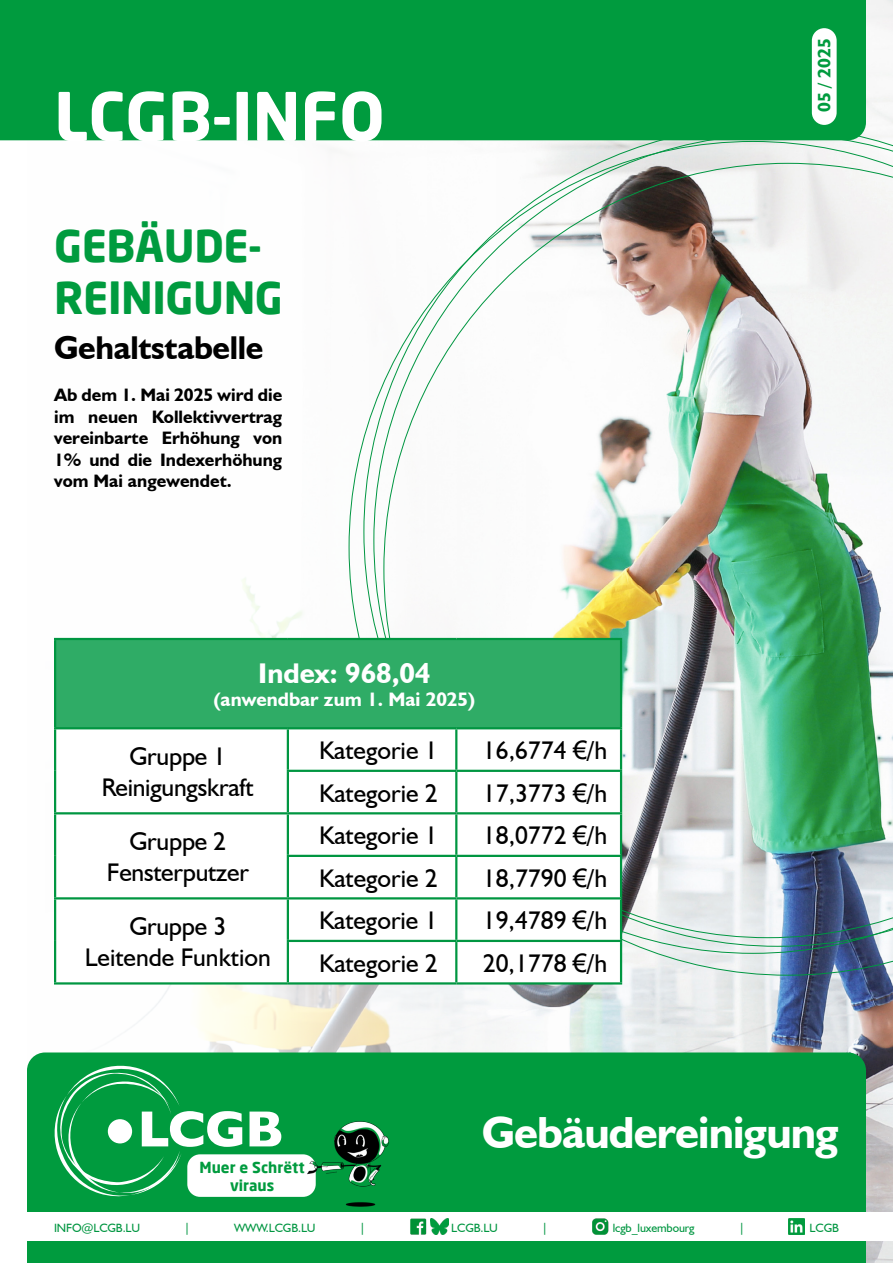
<style>
.page{position:relative;width:893px;height:1263px;background:#fff}
.page>*{position:absolute;margin:0;border:0;box-sizing:border-box;transform-origin:0 0}
.t1{font:700 66px "Neo Sans";color:#fff}
.t2{font:700 45px "Humanist 521 BT";letter-spacing:-.02em;color:#fff}
.t3{font:700 43.5px/52.2px "Neo Sans";letter-spacing:-.01em;color:#009b3e}
.t4{font:700 33px "Humanist 521 BT";letter-spacing:-.01em;color:#000}
.t5{font:700 28.5px "Humanist 521 BT";color:#fff}
.t6{font:25.5px/30.6px "Humanist 521 BT";color:#000;text-align:center}
.t7{font:700 19.5px "Humanist 521 BT";color:#fff}
.t8{font:700 18px/21.6px "Humanist 521 BT";color:#000;text-align:justify}
.t9{font:700 18px "Humanist 521 BT";color:#009b3e}
.t10{font:700 15px/18px "Neo Sans";color:#009b3e;text-align:center}
.t11{font:12px "Humanist 521 BT";letter-spacing:-.01em;color:#009641}
.s1{font-family:"Arial"}
</style>
<div class="page">
<img style="left:0;top:0;width:893px;height:1263px">
<svg style="left:349px;top:141px;width:24px;height:497px"></svg>
<img style="left:373px;top:134px;width:520px;height:813px">
<div style="left:55px;top:639px;width:566px;height:89px;background:#2fac66"></div>
<svg style="left:56px;top:729px;width:564px;height:253px"></svg>
<hr style="left:54px;top:729px;width:2px;height:42px;background:#009641">
<hr style="left:287px;top:729px;width:2px;height:41px;background:#009641">
<hr style="left:455px;top:729px;width:2px;height:41px;background:#009641">
<hr style="left:620px;top:729px;width:2px;height:41px;background:#009641">
<hr style="left:54px;top:771px;width:2px;height:41px;background:#009641">
<hr style="left:287px;top:770px;width:169px;height:2px;background:#009641">
<hr style="left:287px;top:772px;width:2px;height:40px;background:#009641">
<hr style="left:456px;top:770px;width:166px;height:2px;background:#009641">
<hr style="left:455px;top:772px;width:2px;height:40px;background:#009641">
<hr style="left:620px;top:772px;width:2px;height:40px;background:#009641">
<hr style="left:54px;top:812px;width:234px;height:2px;background:#009641">
<hr style="left:54px;top:814px;width:2px;height:42px;background:#009641">
<hr style="left:288px;top:812px;width:168px;height:2px;background:#009641">
<hr style="left:287px;top:814px;width:2px;height:41px;background:#009641">
<hr style="left:456px;top:812px;width:166px;height:2px;background:#009641">
<hr style="left:455px;top:814px;width:2px;height:41px;background:#009641">
<hr style="left:620px;top:814px;width:2px;height:41px;background:#009641">
<hr style="left:54px;top:856px;width:2px;height:41px;background:#009641">
<hr style="left:287px;top:855px;width:169px;height:2px;background:#009641">
<hr style="left:287px;top:857px;width:2px;height:40px;background:#009641">
<hr style="left:456px;top:855px;width:166px;height:2px;background:#009641">
<hr style="left:455px;top:857px;width:2px;height:40px;background:#009641">
<hr style="left:620px;top:857px;width:2px;height:40px;background:#009641">
<hr style="left:54px;top:897px;width:234px;height:2px;background:#009641">
<hr style="left:54px;top:899px;width:2px;height:42px;background:#009641">
<hr style="left:288px;top:897px;width:168px;height:2px;background:#009641">
<hr style="left:287px;top:899px;width:2px;height:41px;background:#009641">
<hr style="left:456px;top:897px;width:166px;height:2px;background:#009641">
<hr style="left:455px;top:899px;width:2px;height:41px;background:#009641">
<hr style="left:620px;top:899px;width:2px;height:41px;background:#009641">
<hr style="left:54px;top:941px;width:2px;height:41px;background:#009641">
<hr style="left:287px;top:940px;width:169px;height:2px;background:#009641">
<hr style="left:287px;top:942px;width:2px;height:40px;background:#009641">
<hr style="left:456px;top:940px;width:166px;height:2px;background:#009641">
<hr style="left:455px;top:942px;width:2px;height:40px;background:#009641">
<hr style="left:620px;top:942px;width:2px;height:40px;background:#009641">
<hr style="left:54px;top:982px;width:234px;height:2px;background:#009641">
<hr style="left:288px;top:982px;width:168px;height:2px;background:#009641">
<hr style="left:456px;top:982px;width:166px;height:2px;background:#009641">
<hr style="left:54px;top:638px;width:234px;height:2px;background:#009641">
<hr style="left:54px;top:640px;width:2px;height:87px;background:#009641">
<hr style="left:288px;top:638px;width:168px;height:2px;background:#009641">
<hr style="left:456px;top:638px;width:166px;height:2px;background:#009641">
<hr style="left:620px;top:640px;width:2px;height:87px;background:#009641">
<hr style="left:54px;top:727px;width:234px;height:2px;background:#009641">
<hr style="left:288px;top:727px;width:168px;height:2px;background:#009641">
<hr style="left:456px;top:727px;width:166px;height:2px;background:#009641">
<div style="left:0;top:0;width:866px;height:140px;background:#009b3e"></div>
<div style="left:812px;top:28px;width:25px;height:97px;background:#fff;border-radius:12px"></div>
<div style="left:27px;top:1052px;width:839px;height:211px;background:#009b3e"></div>
<svg style="left:52px;top:1063px;width:190px;height:134px;background:#2bab5e"></svg>
<svg style="left:250px;top:1111px;width:31px;height:35px"></svg>
<div style="left:187px;top:1154px;width:129px;height:43px;background:#fff;border-radius:13px"></div>
<img style="left:302px;top:1119px;width:96px;height:92px">
<div style="left:0;top:1212px;width:893px;height:29px;background:#fff"></div>
<img style="left:410px;top:1218px;width:17px;height:17px">
<img style="left:431px;top:1219px;width:17px;height:15px">
<img style="left:592px;top:1218px;width:17px;height:17px">
<img style="left:789px;top:1219px;width:15px;height:15px">
<h1 class="t1" style="left:54px;top:74px;width:332px">LCGB-INFO</h1>
<h3 class="t3" style="left:54px;top:218px;width:230px">GEBÄUDE-<br>REINIGUNG</h3>
<p class="t4" style="left:54px;top:327px;width:211px">Gehaltstabelle</p>
<p class="t8" style="left:54px;top:384px;width:230px">Ab dem 1. Mai 2025 wird die im neuen Kollektivvertrag vereinbarte Erhöhung von 1% und die Indexerhöhung vom Mai angewendet.</p>
<p class="t5" style="left:258px;top:655px;width:174px">Index: 968,04</p>
<p class="t7" style="left:214px;top:687px;width:263px">(anwendbar zum 1. Mai 2025)</p>
<p class="t6" style="left:102px;top:741px;width:154px">Gruppe 1<br>Reinigungskraft</p>
<p class="t6" style="left:319px;top:735px;width:120px">Kategorie 1</p>
<p class="t6" style="left:483px;top:735px;width:126px">16,6774 <span class="s1">€</span>/h</p>
<p class="t6" style="left:319px;top:777px;width:120px">Kategorie 2</p>
<p class="t6" style="left:483px;top:777px;width:126px">17,3773 <span class="s1">€</span>/h</p>
<p class="t6" style="left:107px;top:826px;width:144px">Gruppe 2<br>Fensterputzer</p>
<p class="t6" style="left:319px;top:820px;width:120px">Kategorie 1</p>
<p class="t6" style="left:483px;top:820px;width:126px">18,0772 <span class="s1">€</span>/h</p>
<p class="t6" style="left:319px;top:862px;width:120px">Kategorie 2</p>
<p class="t6" style="left:483px;top:862px;width:126px">18,7790 <span class="s1">€</span>/h</p>
<p class="t6" style="left:85px;top:911px;width:188px">Gruppe 3<br>Leitende Funktion</p>
<p class="t6" style="left:319px;top:905px;width:120px">Kategorie 1</p>
<p class="t6" style="left:483px;top:905px;width:126px">19,4789 <span class="s1">€</span>/h</p>
<p class="t6" style="left:319px;top:947px;width:120px">Kategorie 2</p>
<p class="t6" style="left:483px;top:947px;width:126px">20,1778 <span class="s1">€</span>/h</p>
<p class="t9" style="left:813px;top:112px;width:75px;rotate:-90deg">05 / 2025</p>
<p class="t10" style="left:199px;top:1157px;width:107px">Muer e Schrëtt viraus</p>
<h2 class="t2" style="left:482px;top:1104px;width:359px">Gebäudereinigung</h2>
<p class="t11" style="left:54px;top:1220px;width:88px">INFO@LCGB.LU</p>
<p class="t11" style="left:184px;top:1220px;width:7px">|</p>
<p class="t11" style="left:234px;top:1220px;width:83px">WWW.LCGB.LU</p>
<p class="t11" style="left:360px;top:1220px;width:7px">|</p>
<p class="t11" style="left:451px;top:1220px;width:48px">LCGB.LU</p>
<p class="t11" style="left:542px;top:1220px;width:7px">|</p>
<p class="t11" style="left:613px;top:1220px;width:83px">lcgb_luxembourg</p>
<p class="t11" style="left:739px;top:1220px;width:7px">|</p>
<p class="t11" style="left:809px;top:1220px;width:31px">LCGB</p>
</div>
